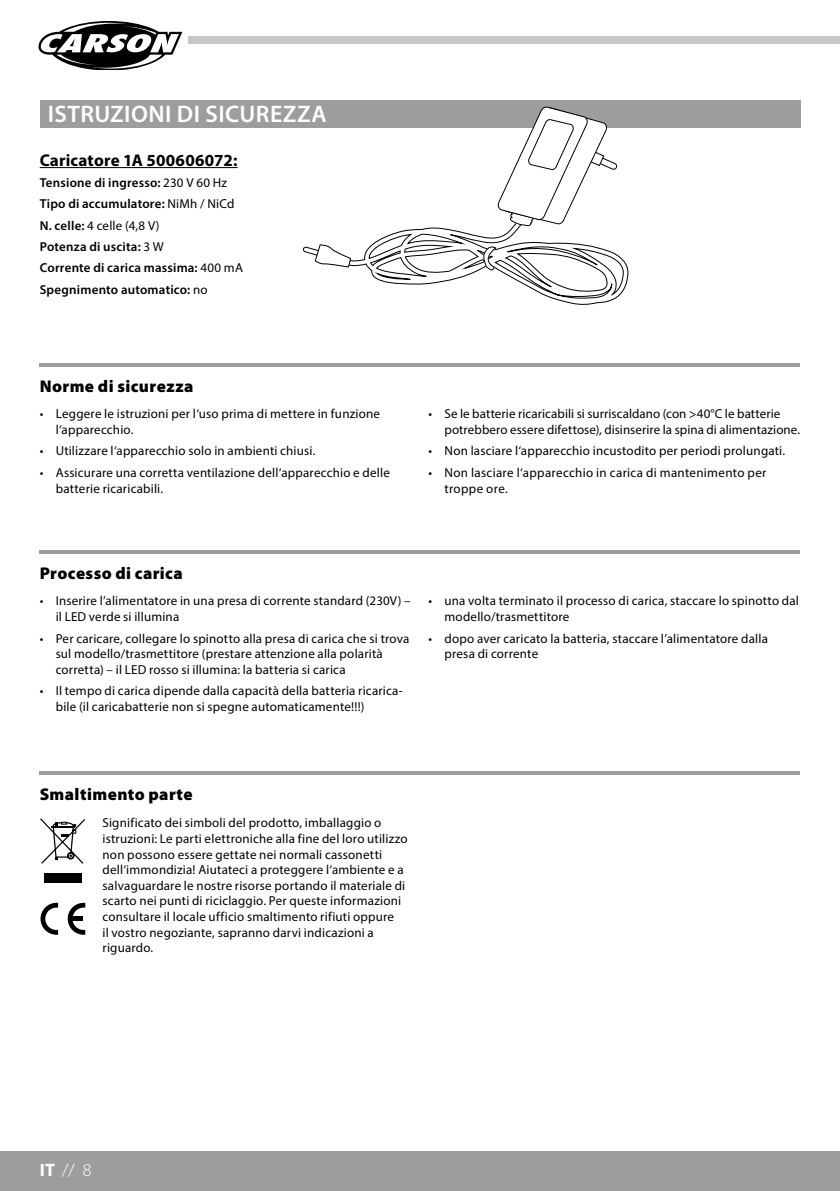
<style>
.page{position:relative;width:840px;height:1191px;background:#fff}
.page>*{position:absolute;margin:0;border:0;box-sizing:border-box;transform-origin:0 0}
.t1{font:600 24px "Myriad Pro";letter-spacing:.02em;color:#fff}
.t2{font:300 18px "Myriad Pro";color:#fff}
.t3{font:900 17px "Myriad Pro";letter-spacing:.025em;color:#000}
.t4{font:700 17px "Myriad Pro";letter-spacing:.01em;color:#000}
.t5{font:13px/15.6px "Myriad Pro";letter-spacing:.015em;color:#000}
.t6{font:600 13px/21.2px "Myriad Pro";letter-spacing:.015em;color:#000}
.s1{font-weight:400}
.s2{font-weight:700}
</style>
<div class="page">
<hr style="left:839px;top:1151px;width:1px;height:40px;background:#9c9d9d">
<div style="left:0;top:1151px;width:839px;height:40px;background:#9c9d9d"></div>
<div style="left:188px;top:36px;width:651px;height:8px;background:#c5c6c6"></div>
<svg style="left:38px;top:21px;width:145px;height:48px"></svg>
<div style="left:40px;top:100px;width:759px;height:28px;background:#9c9d9d"></div>
<hr style="left:40px;top:167px;width:197px;height:1px;background:#000">
<hr style="left:40px;top:363px;width:759px;height:4px;background:#9c9d9d">
<hr style="left:40px;top:550px;width:759px;height:4px;background:#9c9d9d">
<hr style="left:40px;top:771px;width:759px;height:4px;background:#9c9d9d">
<div style="left:44px;top:873px;width:38px;height:9px;background:#000"></div>
<svg style="left:40px;top:818px;width:45px;height:45px"></svg>
<svg style="left:40px;top:902px;width:18px;height:32px"></svg>
<svg style="left:68px;top:902px;width:17px;height:32px"></svg>
<div style="left:71px;top:916px;width:11px;height:5px;background:#000"></div>
<svg style="left:302px;top:106px;width:326px;height:199px"></svg>
<h1 class="t1" style="left:48px;top:99px;width:280px">Istruzioni di sicurezza</h1>
<h3 class="t4" style="left:40px;top:149px;width:199px">Caricatore 1A 500606072:</h3>
<p class="t6" style="left:40px;top:172px;width:205px">Tensione di ingresso: <span class="s1">230 V 60 Hz<br></span>Tipo di accumulatore: <span class="s1">NiMh / NiCd<br></span>N. celle: <span class="s1">4 celle (4,8 V)<br></span>Potenza di uscita: <span class="s1">3 W<br></span>Corrente di carica massima: <span class="s1">400 mA<br></span>Spegnimento automatico: <span class="s1">no</span></p>
<h3 class="t3" style="left:40px;top:374px;width:155px">Norme di sicurezza</h3>
<p class="t5" style="left:56px;top:406px;width:326px;text-indent:-16px">• Leggere le istruzioni per l‘uso prima di mettere in funzione l‘apparecchio.</p>
<p class="t5" style="left:40px;top:443px;width:277px">• Utilizzare l‘apparecchio solo in ambienti chiusi.</p>
<p class="t5" style="left:56px;top:464px;width:335px;text-indent:-16px">• Assicurare una corretta ventilazione dell‘apparecchio e delle batterie ricaricabili.</p>
<p class="t5" style="left:444px;top:406px;width:357px;text-indent:-16px">• Se le batterie ricaricabili si surriscaldano (con &gt;40°C le batterie potrebbero essere difettose), disinserire la spina di alimentazione.</p>
<p class="t5" style="left:428px;top:443px;width:358px">• Non lasciare l‘apparecchio incustodito per periodi prolungati.</p>
<p class="t5" style="left:444px;top:464px;width:323px;text-indent:-16px">• Non lasciare l‘apparecchio in carica di mantenimento per troppe ore.</p>
<h3 class="t3" style="left:40px;top:562px;width:144px">Processo di carica</h3>
<p class="t5" style="left:56px;top:593px;width:356px;text-indent:-16px">• Inserire l’alimentatore in una presa di corrente standard (230V) – il LED verde si illumina</p>
<p class="t5" style="left:56px;top:630px;width:355px;text-indent:-16px">• Per caricare, collegare lo spinotto alla presa di carica che si trova sul modello/trasmettitore (prestare attenzione alla polarità corretta) – il LED rosso si illumina: la batteria si carica</p>
<p class="t5" style="left:56px;top:683px;width:348px;text-indent:-16px">• Il tempo di carica dipende dalla capacità della batteria ricarica&shy;bile (il caricabatterie non si spegne automaticamente!!!)</p>
<p class="t5" style="left:444px;top:593px;width:356px;text-indent:-16px">• una volta terminato il processo di carica, staccare lo spinotto dal modello/trasmettitore</p>
<p class="t5" style="left:444px;top:630px;width:325px;text-indent:-16px">• dopo aver caricato la batteria, staccare l’alimentatore dalla presa di corrente</p>
<h3 class="t3" style="left:40px;top:783px;width:154px">Smaltimento parte</h3>
<p class="t5" style="left:102px;top:815px;width:306px">Significato dei simboli del prodotto, imballaggio o istruzioni: Le parti elettroniche alla fine del loro utilizzo non possono essere gettate nei normali cassonetti dell‘immondizia! Aiutateci a proteggere l‘ambiente e a salvaguardare le nostre risorse portando il materiale di scarto nei punti di riciclaggio. Per queste informazioni consultare il locale ufficio smaltimento rifiuti oppure<br>il vostro negoziante, sapranno darvi indicazioni a riguardo.</p>
<h2 class="t2" style="left:40px;top:1159px;width:53px"><span class="s2">IT</span> // 8</h2>
</div>
